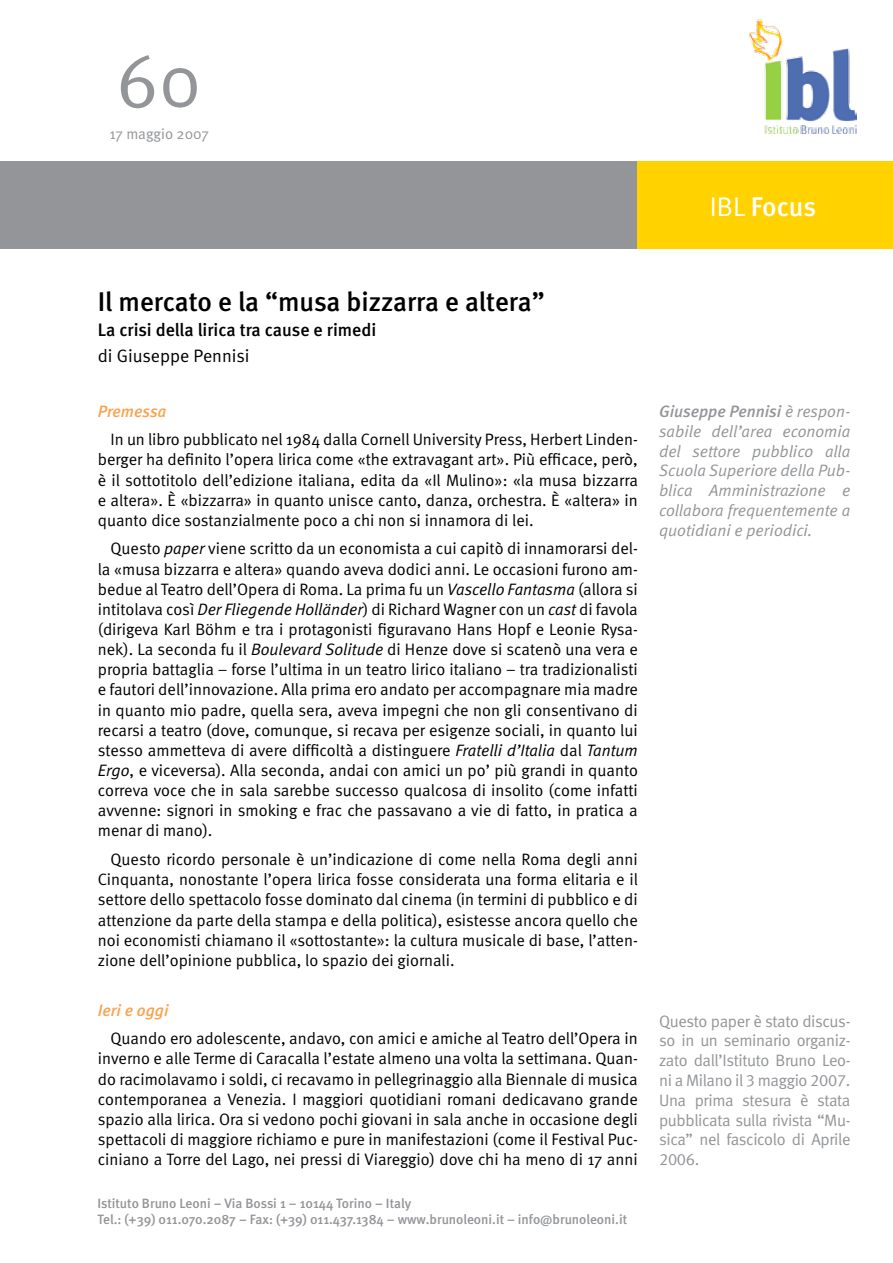
<style>
.page{position:relative;width:893px;height:1263px;background:#fff}
.page>*{position:absolute;margin:0;border:0;box-sizing:border-box;transform-origin:0 0}
.t1{font:75px "Meta Normal";color:#939598}
.t2{font:500 27px "Meta";color:#000}
.t3{font:500 27px "Meta";letter-spacing:-.005em;color:#fff}
.t4{font:500 18px "Meta";color:#000}
.t5{font:18px "Meta Normal LF";color:#000}
.t6{font:16.5px/20.1px "Meta Normal";color:#000;text-align:justify}
.t7{font:16.5px/19.8px "Meta Normal LF";letter-spacing:-.025em;color:#939598;text-align:justify}
.t8{font:italic 16.5px/19.8px "Meta Normal LF";color:#939598;text-align:justify}
.t9{font:italic 16.5px "Meta Medium LF";color:#939598}
.t10{font:italic 500 16.5px "Meta";color:#f9a350}
.t11{font:15px "Meta Normal";color:#939598}
.t12{font:500 13.5px/16.2px "Meta";color:#939598}
.s1{font-family:"Meta Normal";font-weight:400}
.s2{font-family:"Meta Normal LF";font-style:italic}
.s3{font-family:"Meta Normal LF"}
</style>
<div class="page">
<img style="left:748px;top:19px;width:108px;height:114px">
<div style="left:0;top:161px;width:714px;height:87px;background:#939598"></div>
<div style="left:638px;top:161px;width:255px;height:87px;background:#ffd200"></div>
<h1 class="t1" style="left:116px;top:38px;width:86px">60</h1>
<p class="t11" style="left:109px;top:126px;width:101px">17 maggio 2007</p>
<h2 class="t3" style="left:710px;top:190px;width:108px"><span class="s1">IBL</span> Focus</h2>
<h2 class="t2" style="left:98px;top:286px;width:448px">Il mercato e la “musa bizzarra e altera”</h2>
<p class="t4" style="left:98px;top:320px;width:280px">La crisi della lirica tra cause e rimedi</p>
<p class="t5" style="left:98px;top:345px;width:153px">di Giuseppe Pennisi</p>
<p class="t10" style="left:98px;top:401px;width:70px">Premessa</p>
<p class="t6" style="left:98px;top:429px;width:542px;text-indent:13px">In un libro pubblicato nel 1984 dalla Cornell University Press, Herbert Linden&shy;berger ha definito l’opera lirica come «the extravagant art». Più efficace, però, è il sottotitolo dell’edizione italiana, edita da «Il Mulino»: «la musa bizzarra e altera». È «bizzarra» in quanto unisce canto, danza, orchestra. È «altera» in quanto dice sostanzialmente poco a chi non si innamora di lei.</p>
<p class="t6" style="left:98px;top:538px;width:542px;text-indent:13px">Questo <span class="s2">paper</span> viene scritto da un economista a cui capitò di innamorarsi del&shy;la «musa bizzarra e altera» quando aveva dodici anni. Le occasioni furono am&shy;bedue al Teatro dell’Opera di Roma. La prima fu un <span class="s2">Vascello Fantasma</span> (allora si intitolava così <span class="s2">Der Fliegende Holländer</span>) di Richard Wagner con un <span class="s2">cast</span> di favola (dirigeva Karl Böhm e tra i protagonisti figuravano Hans Hopf e Leonie Rysa&shy;nek). La seconda fu il <span class="s2">Boulevard Solitude</span> di Henze dove si scatenò una vera e propria battaglia – forse l’ultima in un teatro lirico italiano – tra tradizionalisti e fautori dell’innovazione. Alla prima ero andato per accompagnare mia madre in quanto mio padre, quella sera, aveva impegni che non gli consentivano di recarsi a teatro (dove, comunque, si recava per esigenze sociali, in quanto lui stesso ammetteva di avere difficoltà a distinguere <span class="s2">Fratelli d’Italia</span> dal <span class="s2">Tantum Ergo</span>, e viceversa). Alla seconda, andai con amici un po’ più grandi in quanto correva voce che in sala sarebbe successo qualcosa di insolito (come infatti avvenne: signori in smoking e frac che passavano a vie di fatto, in pratica a menar di mano).</p>
<p class="t6" style="left:98px;top:849px;width:542px;text-indent:13px">Questo ricordo personale è un’indicazione di come nella Roma degli anni Cinquanta, nonostante l’opera lirica fosse considerata una forma elitaria e il settore dello spettacolo fosse dominato dal cinema (in termini di pubblico e di attenzione da parte della stampa e della politica), esistesse ancora quello che noi economisti chiamano il «sottostante»: la cultura musicale di base, l’atten&shy;zione dell’opinione pubblica, lo spazio dei giornali.</p>
<p class="t10" style="left:98px;top:1000px;width:72px">Ieri e oggi</p>
<p class="t6" style="left:98px;top:1028px;width:542px;text-indent:13px">Quando ero adolescente, andavo, con amici e amiche al Teatro dell’Opera in inverno e alle Terme di Caracalla l’estate almeno una volta la settimana. Quan&shy;do racimolavamo i soldi, ci recavamo in pellegrinaggio alla Biennale di musica contemporanea a Venezia. I maggiori quotidiani romani dedicavano grande spazio alla lirica. Ora si vedono pochi giovani in sala anche in occasione degli spettacoli di maggiore richiamo e pure in manifestazioni (come il Festival Puc&shy;ciniano a Torre del Lago, nei pressi di Viareggio) dove chi ha meno di 17 anni</p>
<p class="t12" style="left:97px;top:1196px;width:531px">Istituto Bruno Leoni – Via Bossi 1 – 10144 Torino – Italy<br>Tel.: (+39) 011.070.2087 – Fax: (+39) 011.437.1384 – www.brunoleoni.it – info@brunoleoni.it</p>
<p class="t9" style="left:659px;top:402px;width:193px">Giuseppe Pennisi <span class="s3">è respon-</span></p>
<p class="t8" style="left:659px;top:421px;width:193px">sabile dell’area economia del settore pubblico alla Scuola Superiore della Pub&shy;blica Amministrazione e collabora frequentemente a quotidiani e periodici.</p>
<p class="t7" style="left:659px;top:1011px;width:193px">Questo paper è stato discus&shy;so in un seminario organiz&shy;zato dall’Istituto Bruno Leo&shy;ni a Milano il 3 maggio 2007.<br>Una prima stesura è stata pubblicata sulla rivista “Mu&shy;sica” nel fascicolo di Aprile 2006.</p>
</div>
